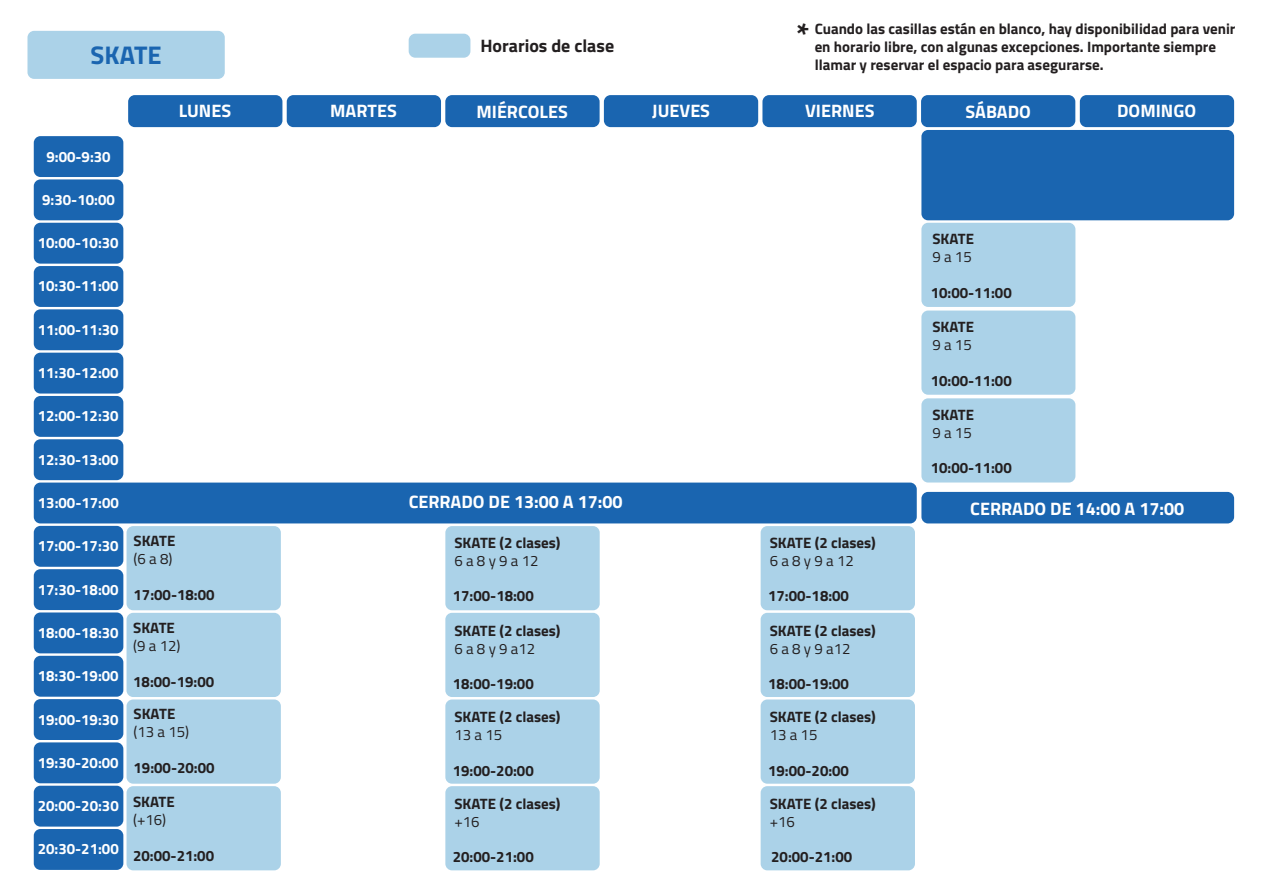
<style>
.page{position:relative;width:1263px;height:893px;background:#fff}
.page>*{position:absolute;margin:0;border:0;box-sizing:border-box;transform-origin:0 0}
.t1{font:700 31.5px "Titillium Web";color:#231f20}
.t2{font:700 25.5px "Titillium Web";color:#1a65b0}
.t3{font:700 18px "Titillium Web";color:#fff}
.t4{font:700 18px "Titillium Web";color:#231f20}
.t5{font:700 15px/32.5px "Titillium Web";color:#231f20}
.t6{font:700 15px "Titillium Web";color:#fff}
.t7{font:15px "Titillium Web";color:#231f20}
</style>
<div class="page">
<div style="left:127px;top:526px;width:154px;height:84px;background:#abd2e8;border-radius:7px"></div>
<div style="left:127px;top:613px;width:154px;height:84px;background:#abd2e8;border-radius:7px"></div>
<div style="left:127px;top:699px;width:154px;height:85px;background:#abd2e8;border-radius:7px"></div>
<div style="left:127px;top:786px;width:154px;height:84px;background:#abd2e8;border-radius:7px"></div>
<div style="left:34px;top:483px;width:883px;height:40px;background:#1a65b0;border-radius:7px"></div>
<div style="left:921px;top:492px;width:313px;height:31px;background:#1a65b0;border-radius:7px"></div>
<div style="left:128px;top:95px;width:154px;height:32px;background:#1a65b0;border-radius:7px"></div>
<div style="left:287px;top:95px;width:154px;height:32px;background:#1a65b0;border-radius:7px"></div>
<div style="left:445px;top:95px;width:155px;height:32px;background:#1a65b0;border-radius:7px"></div>
<div style="left:604px;top:95px;width:154px;height:32px;background:#1a65b0;border-radius:7px"></div>
<div style="left:762px;top:95px;width:155px;height:32px;background:#1a65b0;border-radius:7px"></div>
<div style="left:921px;top:95px;width:154px;height:32px;background:#1a65b0;border-radius:7px"></div>
<div style="left:1080px;top:95px;width:154px;height:32px;background:#1a65b0;border-radius:7px"></div>
<div style="left:921px;top:223px;width:154px;height:84px;background:#abd2e8;border-radius:7px"></div>
<div style="left:445px;top:526px;width:155px;height:84px;background:#abd2e8;border-radius:7px"></div>
<div style="left:921px;top:130px;width:313px;height:90px;background:#1a65b0;border-radius:7px"></div>
<div style="left:27px;top:31px;width:198px;height:48px;background:#abd2e8;border-radius:7px"></div>
<div style="left:409px;top:34px;width:61px;height:24px;background:#abd2e8;border-radius:7px"></div>
<div style="left:34px;top:136px;width:89px;height:41px;background:#1a65b0;border-radius:7px"></div>
<div style="left:34px;top:179px;width:89px;height:41px;background:#1a65b0;border-radius:7px"></div>
<div style="left:34px;top:223px;width:89px;height:41px;background:#1a65b0;border-radius:7px"></div>
<div style="left:34px;top:266px;width:89px;height:41px;background:#1a65b0;border-radius:7px"></div>
<div style="left:34px;top:309px;width:89px;height:41px;background:#1a65b0;border-radius:7px"></div>
<div style="left:34px;top:353px;width:89px;height:41px;background:#1a65b0;border-radius:7px"></div>
<div style="left:34px;top:396px;width:89px;height:41px;background:#1a65b0;border-radius:7px"></div>
<div style="left:34px;top:439px;width:89px;height:41px;background:#1a65b0;border-radius:7px"></div>
<div style="left:34px;top:526px;width:89px;height:41px;background:#1a65b0;border-radius:7px"></div>
<div style="left:34px;top:569px;width:89px;height:41px;background:#1a65b0;border-radius:7px"></div>
<div style="left:34px;top:612px;width:89px;height:41px;background:#1a65b0;border-radius:7px"></div>
<div style="left:34px;top:656px;width:89px;height:41px;background:#1a65b0;border-radius:7px"></div>
<div style="left:34px;top:699px;width:89px;height:41px;background:#1a65b0;border-radius:7px"></div>
<div style="left:34px;top:742px;width:89px;height:41px;background:#1a65b0;border-radius:7px"></div>
<div style="left:34px;top:786px;width:89px;height:41px;background:#1a65b0;border-radius:7px"></div>
<div style="left:34px;top:829px;width:89px;height:41px;background:#1a65b0;border-radius:7px"></div>
<div style="left:921px;top:311px;width:154px;height:84px;background:#abd2e8;border-radius:7px"></div>
<div style="left:921px;top:398px;width:154px;height:84px;background:#abd2e8;border-radius:7px"></div>
<div style="left:445px;top:613px;width:155px;height:84px;background:#abd2e8;border-radius:7px"></div>
<div style="left:445px;top:699px;width:155px;height:85px;background:#abd2e8;border-radius:7px"></div>
<div style="left:445px;top:786px;width:155px;height:84px;background:#abd2e8;border-radius:7px"></div>
<div style="left:761px;top:526px;width:154px;height:84px;background:#abd2e8;border-radius:7px"></div>
<div style="left:761px;top:613px;width:154px;height:84px;background:#abd2e8;border-radius:7px"></div>
<div style="left:761px;top:699px;width:154px;height:85px;background:#abd2e8;border-radius:7px"></div>
<div style="left:761px;top:786px;width:154px;height:84px;background:#abd2e8;border-radius:7px"></div>
<h2 class="t2" style="left:55px;top:35px;width:144px">ACROBACIAS</h2>
<h2 class="t2" style="left:91px;top:35px;width:73px">SKATE</h2>
<p class="t4" style="left:480px;top:32px;width:135px">Horarios de clase</p>
<p class="t5" style="left:815px;top:19px;width:422px;line-height:18px">Cuando las casillas están en blanco, hay disponibilidad para venir en horario libre, con algunas excepciones. Importante siempre llamar y reservar el espacio para asegurarse.</p>
<h1 class="t1" style="left:796px;top:11px;width:15px">*</h1>
<p class="t6" style="left:46px;top:145px;width:66px">9:00-9:30</p>
<p class="t6" style="left:42px;top:188px;width:74px">9:30-10:00</p>
<p class="t6" style="left:38px;top:231px;width:82px">10:00-10:30</p>
<p class="t6" style="left:38px;top:275px;width:82px">10:30-11:00</p>
<p class="t6" style="left:38px;top:318px;width:82px">11:00-11:30</p>
<p class="t6" style="left:38px;top:361px;width:82px">11:30-12:00</p>
<p class="t6" style="left:38px;top:405px;width:82px">12:00-12:30</p>
<p class="t6" style="left:38px;top:448px;width:82px">12:30-13:00</p>
<p class="t6" style="left:38px;top:491px;width:82px">13:00-17:00</p>
<p class="t6" style="left:38px;top:535px;width:82px">17:00-17:30</p>
<p class="t6" style="left:38px;top:578px;width:82px">17:30-18:00</p>
<p class="t6" style="left:38px;top:621px;width:82px">18:00-18:30</p>
<p class="t6" style="left:38px;top:664px;width:82px">18:30-19:00</p>
<p class="t6" style="left:38px;top:708px;width:82px">19:00-19:30</p>
<p class="t6" style="left:38px;top:751px;width:82px">19:30-20:00</p>
<p class="t6" style="left:38px;top:794px;width:82px">20:00-20:30</p>
<p class="t6" style="left:38px;top:838px;width:82px">20:30-21:00</p>
<p class="t3" style="left:179px;top:97px;width:54px">LUNES</p>
<p class="t3" style="left:330px;top:97px;width:68px">MARTES</p>
<p class="t3" style="left:476px;top:98px;width:93px">MIÉRCOLES</p>
<p class="t3" style="left:652px;top:97px;width:59px">JUEVES</p>
<p class="t3" style="left:805px;top:97px;width:71px">VIERNES</p>
<p class="t3" style="left:965px;top:98px;width:67px">SÁBADO</p>
<p class="t3" style="left:1117px;top:97px;width:81px">DOMINGO</p>
<p class="t5" style="left:134px;top:524px;width:43px">SKATE</p>
<p class="t7" style="left:134px;top:548px;width:40px">(6 a 8)</p>
<p class="t5" style="left:134px;top:578px;width:82px">17:00-18:00</p>
<p class="t5" style="left:133px;top:611px;width:43px">SKATE</p>
<p class="t7" style="left:133px;top:635px;width:49px">(9 a 12)</p>
<p class="t5" style="left:133px;top:665px;width:83px;line-height:32.1px">18:00-19:00<br>SKATE</p>
<p class="t7" style="left:134px;top:721px;width:57px">(13 a 15)</p>
<p class="t5" style="left:134px;top:751px;width:82px">19:00-20:00</p>
<p class="t5" style="left:133px;top:784px;width:43px">SKATE</p>
<p class="t7" style="left:133px;top:809px;width:35px">(+16)</p>
<p class="t5" style="left:133px;top:838px;width:83px">20:00-21:00</p>
<p class="t3" style="left:409px;top:488px;width:215px">CERRADO DE 13:00 A 17:00</p>
<p class="t5" style="left:454px;top:525px;width:107px">SKATE (2 clases)</p>
<p class="t7" style="left:454px;top:549px;width:86px">6 a 8 y 9 a 12</p>
<p class="t5" style="left:453px;top:579px;width:82px">17:00-18:00</p>
<p class="t5" style="left:454px;top:613px;width:107px">SKATE (2 clases)</p>
<p class="t7" style="left:454px;top:638px;width:82px">6 a 8 y 9 a12</p>
<p class="t5" style="left:453px;top:667px;width:109px">18:00-19:00<br>SKATE (2 clases)</p>
<p class="t7" style="left:454px;top:724px;width:49px">13 a 15</p>
<p class="t5" style="left:453px;top:753px;width:109px;line-height:33px">19:00-20:00<br>SKATE (2 clases)</p>
<p class="t7" style="left:454px;top:810px;width:27px">+16</p>
<p class="t5" style="left:770px;top:525px;width:107px">SKATE (2 clases)</p>
<p class="t7" style="left:770px;top:549px;width:86px">6 a 8 y 9 a 12</p>
<p class="t5" style="left:768px;top:579px;width:83px">17:00-18:00</p>
<p class="t5" style="left:770px;top:613px;width:107px">SKATE (2 clases)</p>
<p class="t7" style="left:770px;top:638px;width:82px">6 a 8 y 9 a12</p>
<p class="t5" style="left:768px;top:667px;width:109px">18:00-19:00<br>SKATE (2 clases)</p>
<p class="t7" style="left:770px;top:724px;width:49px">13 a 15</p>
<p class="t5" style="left:768px;top:753px;width:109px;line-height:33px">19:00-20:00<br>SKATE (2 clases)</p>
<p class="t7" style="left:770px;top:810px;width:27px">+16</p>
<p class="t5" style="left:453px;top:840px;width:82px">20:00-21:00</p>
<p class="t5" style="left:771px;top:840px;width:83px">20:00-21:00</p>
<p class="t5" style="left:932px;top:222px;width:43px">SKATE</p>
<p class="t7" style="left:932px;top:246px;width:41px">9 a 15</p>
<p class="t5" style="left:931px;top:275px;width:83px">10:00-11:00</p>
<p class="t5" style="left:932px;top:310px;width:43px">SKATE</p>
<p class="t7" style="left:932px;top:334px;width:41px">9 a 15</p>
<p class="t5" style="left:931px;top:363px;width:83px">10:00-11:00</p>
<p class="t5" style="left:932px;top:398px;width:43px">SKATE</p>
<p class="t7" style="left:932px;top:422px;width:41px">9 a 15</p>
<p class="t5" style="left:931px;top:451px;width:83px">10:00-11:00</p>
<p class="t3" style="left:970px;top:495px;width:215px">CERRADO DE 14:00 A 17:00</p>
</div>
